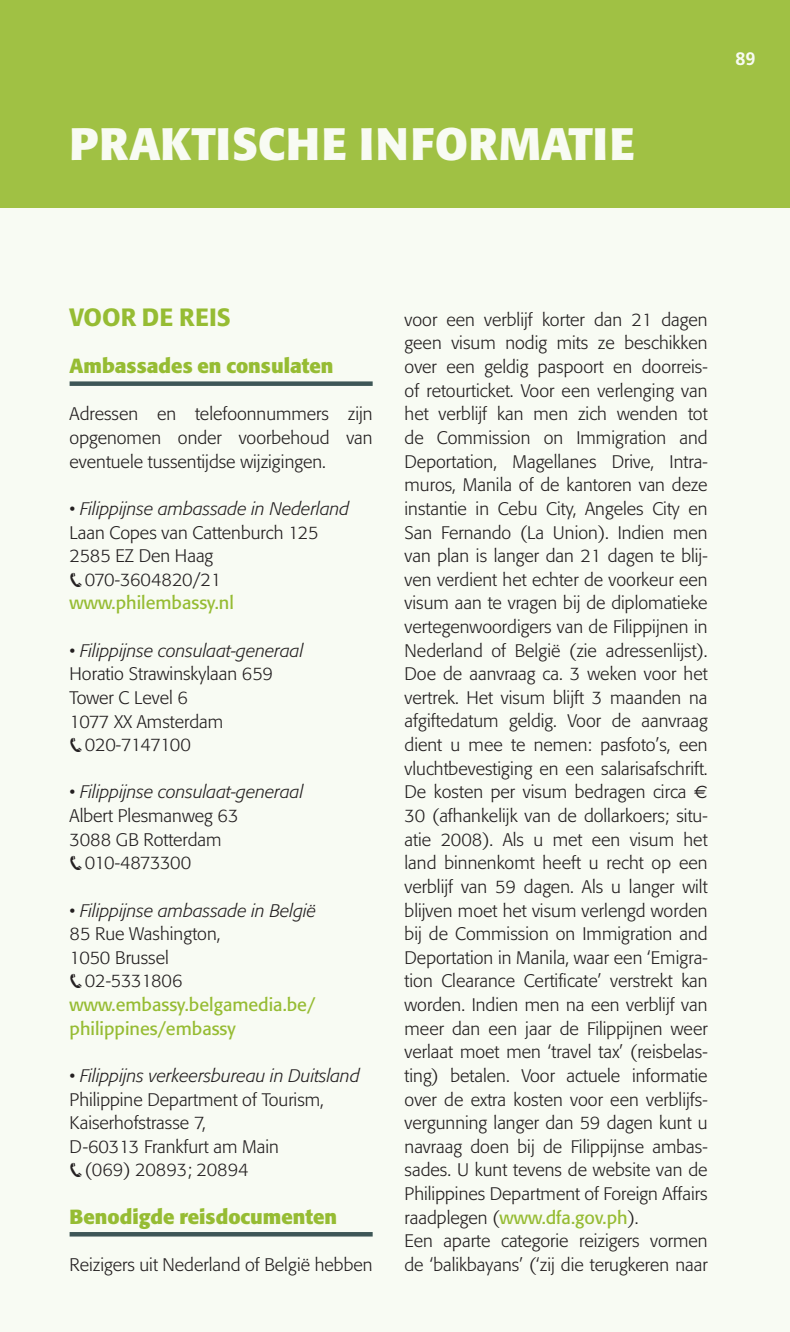
<style>
.page{position:relative;width:790px;height:1332px;background:#f8fbf3}
.page>*{position:absolute;margin:0;border:0;box-sizing:border-box;transform-origin:0 0}
.t1{font:700 45px "Formata";letter-spacing:.02em;color:#f8fbf3}
.t2{font:500 24.75px "Formata";color:#96bc33}
.t3{font:700 20.25px "Formata";color:#96bc33}
.t4{font:300 18px/23.6px "Formata";color:#231f20}
.t5{font:italic 300 18px "Formata";color:#231f20}
.t6{font:18px/23.6px "Formata";color:#96bc33}
.t7{font:700 18px "Frutiger";color:#f8fbf3}
.s1{font-family:"Reis Pi";font-weight:400}
.s2{font-weight:400;color:#96bc33}
.s3{font-weight:300;color:#231f20}
.s4{font-family:"Reis Pi";color:#231f20}
.s5{font-family:"Euro Sans";font-weight:400}
</style>
<div class="page">
<div style="left:0;top:0;width:790px;height:208px;background:#a0c144"></div>
<div style="left:70px;top:381px;width:303px;height:5px;background:#3e5656"></div>
<hr style="left:70px;top:1232px;width:303px;height:4px;background:#3e5656">
<h1 class="t1" style="left:70px;top:116px;width:567px">PRAKTISCHE INFORMATIE</h1>
<p class="t7" style="left:735px;top:48px;width:22px">89</p>
<h2 class="t2" style="left:70px;top:302px;width:163px">VOOR DE REIS</h2>
<p class="t3" style="left:70px;top:353px;width:265px">Ambassades en consulaten</p>
<p class="t4" style="left:70px;top:402px;width:304px;text-align:justify">Adressen en telefoonnummers zijn opgenomen onder voorbehoud van eventuele tussentijdse wijzigingen.</p>
<p class="t5" style="left:70px;top:498px;width:281px">• Filippijnse ambassade in Nederland</p>
<p class="t4" style="left:70px;top:520px;width:250px">Laan Copes van Cattenburch 125<br>2585 EZ Den Haag<br><span class="s1">9</span>070-3604820/21 <span class="s2">www.philembassy.nl</span></p>
<p class="t5" style="left:70px;top:640px;width:235px">• Filippijnse consulaat-generaal</p>
<p class="t4" style="left:70px;top:662px;width:205px">Horatio Strawinskylaan 659<br>Tower C Level 6<br>1077 XX Amsterdam<br><span class="s1">9</span>020-7147100</p>
<p class="t5" style="left:70px;top:781px;width:235px">• Filippijnse consulaat-generaal</p>
<p class="t4" style="left:70px;top:804px;width:170px">Albert Plesmanweg 63<br>3088 GB Rotterdam<br><span class="s1">9</span>010-4873300</p>
<p class="t5" style="left:70px;top:900px;width:248px">• Filippijnse ambassade in België</p>
<p class="t6" style="left:70px;top:922px;width:247px"><span class="s3">85 Rue Washington,<br>1050 Brussel<br></span><span class="s4">9</span><span class="s3">02-5331806 </span>www.embassy.belgamedia.be/ philippines/embassy</p>
<p class="t5" style="left:70px;top:1065px;width:292px">• Filippijns verkeersbureau in Duitsland</p>
<p class="t4" style="left:70px;top:1087px;width:256px">Philippine Department of Tourism,<br>Kaiserhofstrasse 7,<br>D-60313 Frankfurt am Main<br><span class="s1">9</span>(069) 20893; 20894</p>
<p class="t3" style="left:70px;top:1204px;width:269px">Benodigde reisdocumenten</p>
<p class="t4" style="left:70px;top:1253px;width:304px">Reizigers uit Nederland of België hebben</p>
<p class="t4" style="left:404px;top:308px;width:304px">voor een verblijf korter dan 21 dagen geen visum nodig mits ze beschikken over een geldig paspoort en doorreis&shy;of retourticket. Voor een verlenging van het verblijf kan men zich wenden tot de Commission on Immigration and Deportation, Magellanes Drive, Intra&shy;muros, Manila of de kantoren van deze instantie in Cebu City, Angeles City en San Fernando (La Union). Indien men van plan is langer dan 21 dagen te blij&shy;ven verdient het echter de voorkeur een visum aan te vragen bij de diplomatieke vertegenwoordigers van de Filippijnen in Nederland of België (zie adressenlijst).<br>Doe de aanvraag ca. 3 weken voor het vertrek. Het visum blijft 3 maanden na afgiftedatum geldig. Voor de aanvraag dient u mee te nemen: pasfoto’s, een vluchtbevestiging en een salarisafschrift.<br>De kosten per visum bedragen circa <span class="s5">€ </span>30 (afhankelijk van de dollarkoers; situ&shy;atie 2008). Als u met een visum het land binnenkomt heeft u recht op een verblijf van 59 dagen. Als u langer wilt blijven moet het visum verlengd worden bij de Commission on Immigration and Deportation in Manila, waar een ‘Emigra&shy;tion Clearance Certificate’ verstrekt kan worden. Indien men na een verblijf van meer dan een jaar de Filippijnen weer verlaat moet men ‘travel tax’ (reisbelas&shy;ting) betalen. Voor actuele informatie over de extra kosten voor een verblijfs&shy;vergunning langer dan 59 dagen kunt u navraag doen bij de Filippijnse ambas&shy;sades. U kunt tevens de website van de Philippines Department of Foreign Affairs raadplegen (<span class="s2">www.dfa.gov.ph</span>).<br>Een aparte categorie reizigers vormen de ‘balikbayans’ (‘zij die terugkeren naar</p>
</div>
